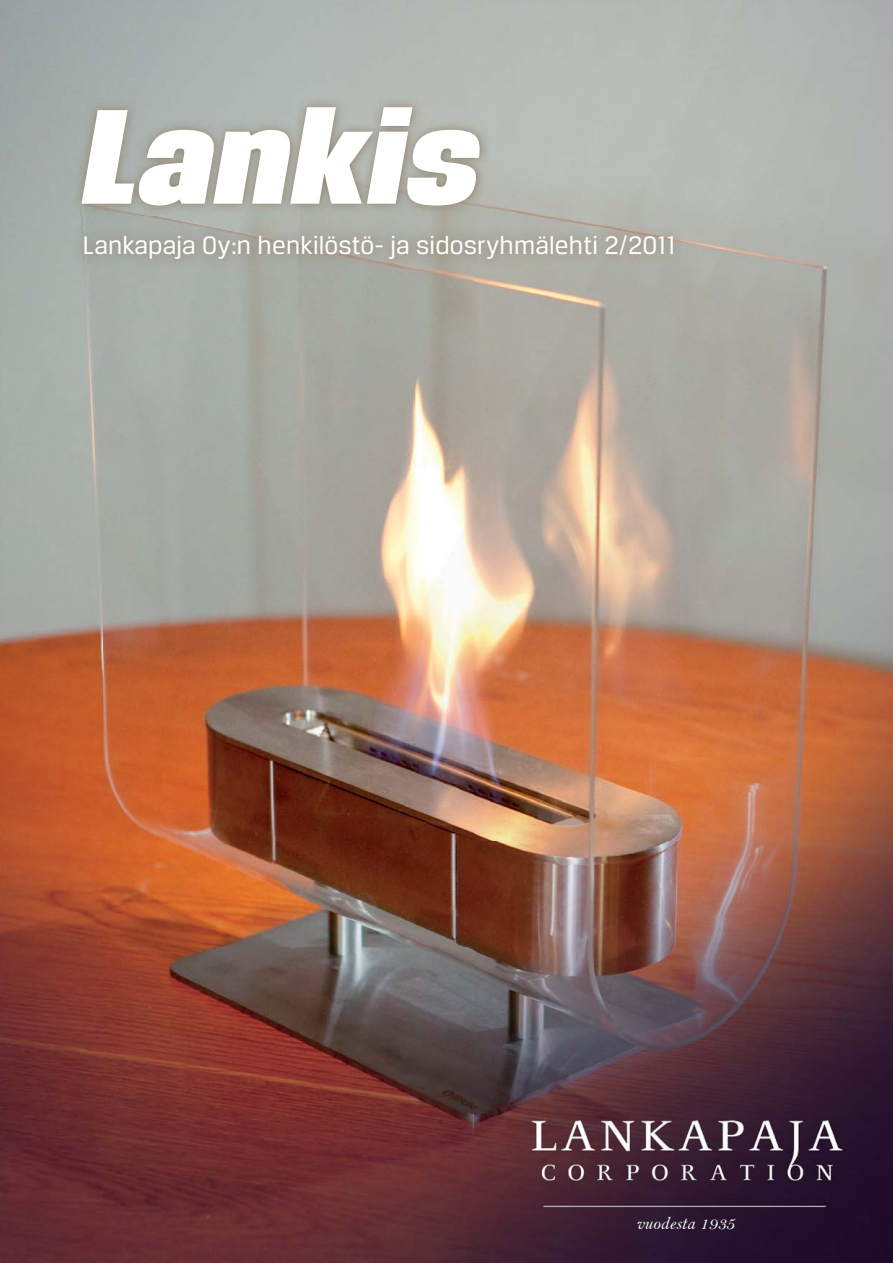
<style>
.page{position:relative;width:893px;height:1263px;background:#fff}
.page>*{position:absolute;margin:0;border:0;box-sizing:border-box;transform-origin:0 0}
.t1{font:italic 144px "Breuer Headline";letter-spacing:.005em;color:#fff}
.t2{font:27px "Breuer Text";letter-spacing:.005em;color:#fff}
.t3{font:18px "Bell MT Italic";letter-spacing:.01em;color:#fff}
</style>
<div class="page">
<img style="left:0;top:103px;width:103px;height:1160px">
<img style="left:473px;top:103px;width:420px;height:1160px">
<img style="left:103px;top:215px;width:370px;height:1048px">
<img style="left:72px;top:97px;width:417px;height:118px">
<img style="left:75px;top:227px;width:608px;height:42px">
<h1 class="t1" style="left:83px;top:101px;width:399px">Lankis</h1>
<p class="t2" style="left:83px;top:235px;width:594px">Lankapaja Oy:n henkilöstö- ja sidosryhmälehti 2/2011</p>
<p class="t3" style="left:636px;top:1214px;width:100px">vuodesta 1935</p>
</div>
